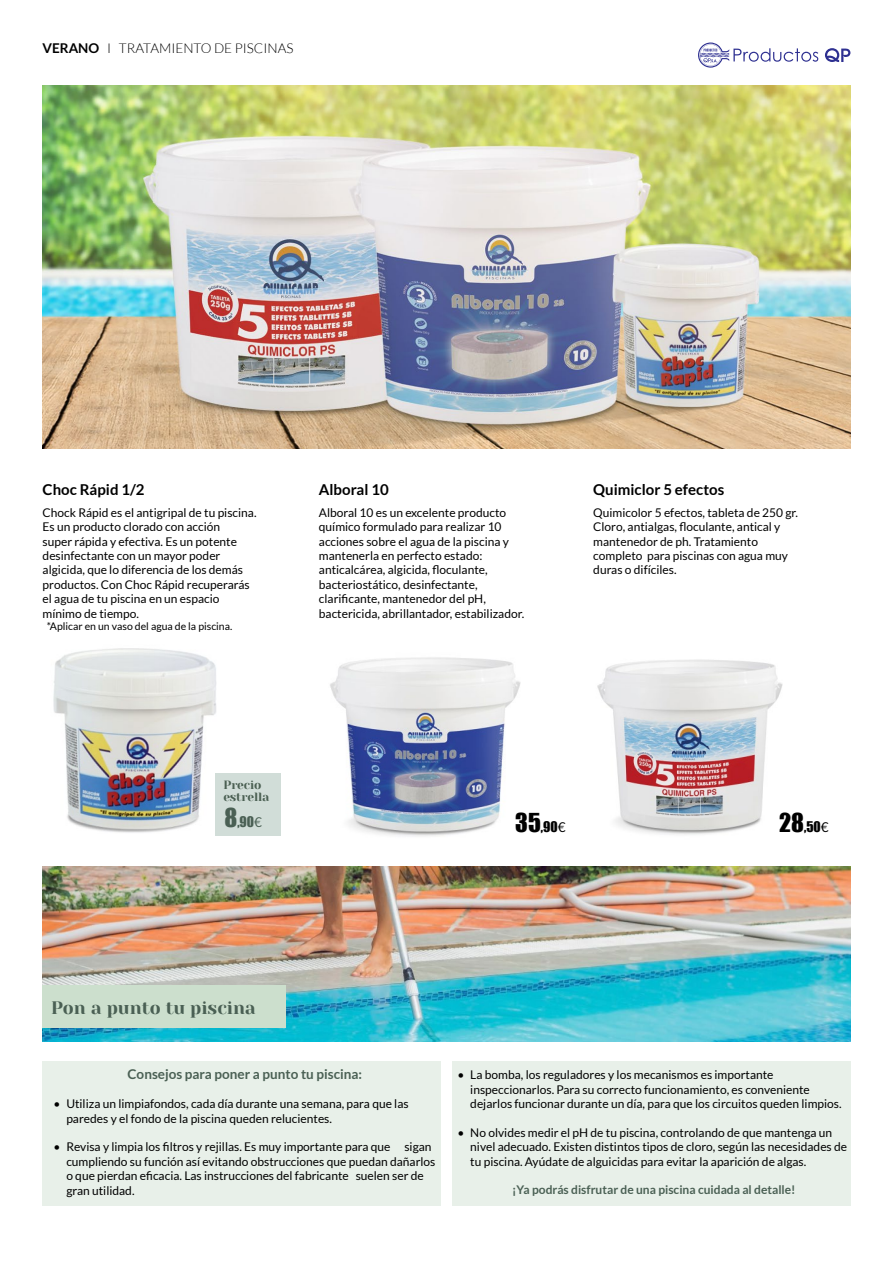
<style>
.page{position:relative;width:893px;height:1263px;background:#fff}
.page>*{position:absolute;margin:0;border:0;box-sizing:border-box;transform-origin:0 0}
.t1{font:24px "Impact";color:#4a6054}
.Títulos_cosas{font:18px "Yeseva One";color:#4a6054}
.Títulos_productos{font:700 15px "Lato";color:#000}
.Cuerpo_párrafos_info{font:700 13.5px "Lato";color:#4a6054}
.t2{font:300 13.5px "Lato";color:#000}
.t3{font:13.5px "Impact";color:#000}
.t4{font:13.5px "Impact";color:#4a6054}
.Cuerpo_párrafos_info-2{font:12px/14.4px "Lato";color:#000}
.Cuerpo_párrafos_info-3{font:700 12px "Lato";color:#4a6054}
.Títulos_cosas-2{font:12px/12px "Yeseva One";letter-spacing:-.01em;color:#4b6053}
.Cuerpo_párrafos_info-4{font:10.5px "Lato";color:#000}
.s1{font-weight:700}
.s2{font-size:24px}
.s3{font-family:"Lato"}
</style>
<div class="page">
<div style="left:43px;top:1061px;width:398px;height:144px;background:#e8f0e9"></div>
<div style="left:452px;top:1061px;width:398px;height:144px;background:#e8f0e9"></div>
<img style="left:43px;top:85px;width:807px;height:364px">
<img style="left:330px;top:657px;width:191px;height:180px">
<img style="left:597px;top:659px;width:186px;height:176px">
<img style="left:53px;top:648px;width:163px;height:185px">
<div style="left:215px;top:773px;width:66px;height:63px;background:#d1ddd8"></div>
<img style="left:43px;top:866px;width:807px;height:176px">
<div style="left:43px;top:985px;width:243px;height:43px;background:#ccdfcd"></div>
<svg style="left:825px;top:48px;width:25px;height:14px"></svg>
<svg style="left:698px;top:43px;width:120px;height:25px"></svg>
<p class="t2" style="left:43px;top:41px;width:252px"><span class="s1">VERANO</span> I TRATAMIENTO DE PISCINAS</p>
<p class="Títulos_productos" style="left:43px;top:481px;width:103px">Choc Rápid 1/2</p>
<p class="Títulos_productos" style="left:319px;top:481px;width:71px">Alboral 10</p>
<p class="Títulos_productos" style="left:593px;top:481px;width:132px">Quimiclor 5 efectos</p>
<p class="Cuerpo_párrafos_info-2" style="left:43px;top:505px;width:215px">Chock Rápid es el antigripal de tu piscina.<br>Es un producto clorado con acción<br>super rápida y efectiva. Es un potente desinfectante con un mayor poder algicida, que lo diferencia de los demás productos. Con Choc Rápid recuperarás el agua de tu piscina en un espacio mínimo de tiempo.</p>
<p class="Cuerpo_párrafos_info-4" style="left:47px;top:620px;width:187px">*Aplicar en un vaso del agua de la piscina.</p>
<p class="Cuerpo_párrafos_info-2" style="left:319px;top:505px;width:192px">Alboral 10 es un excelente producto químico formulado para realizar 10 acciones sobre el agua de la piscina y mantenerla en perfecto estado:</p>
<p class="Cuerpo_párrafos_info-2" style="left:319px;top:563px;width:207px">anticalcárea, algicida, floculante, bacteriostático, desinfectante, clarificante, mantenedor del pH, bactericida, abrillantador, estabilizador.</p>
<p class="Títulos_cosas-2" style="left:223px;top:779px;width:47px">Precio estrella</p>
<p class="Cuerpo_párrafos_info-2" style="left:593px;top:505px;width:206px">Quimicolor 5 efectos, tableta de 250 gr.</p>
<p class="Cuerpo_párrafos_info-2" style="left:593px;top:519px;width:189px">Cloro, antialgas, floculante, antical y mantenedor de ph. Tratamiento</p>
<p class="Cuerpo_párrafos_info-2" style="left:593px;top:548px;width:196px">completo para piscinas con agua muy</p>
<p class="Cuerpo_párrafos_info-2" style="left:593px;top:563px;width:85px">duras o difíciles.</p>
<p class="t1" style="left:225px;top:799px;width:14px">8</p>
<p class="t3" style="left:515px;top:816px;width:52px"><span class="s2">35</span>,90<span class="s3">€</span></p>
<p class="t4" style="left:237px;top:811px;width:26px">,90<span class="s3">€</span></p>
<p class="t3" style="left:779px;top:816px;width:51px"><span class="s2">28</span>,50<span class="s3">€</span></p>
<p class="Títulos_cosas" style="left:51px;top:994px;width:206px">Pon a punto tu piscina</p>
<p class="Cuerpo_párrafos_info" style="left:128px;top:1067px;width:236px">Consejos para poner a punto tu piscina:</p>
<p class="Cuerpo_párrafos_info-2" style="left:66px;top:1096px;width:344px;text-indent:-13px">• Utiliza un limpiafondos, cada día durante una semana, para que las paredes y el fondo de la piscina queden relucientes.</p>
<p class="Cuerpo_párrafos_info-2" style="left:66px;top:1140px;width:371px;text-indent:-13px">• Revisa y limpia los filtros y rejillas. Es muy importante para que sigan cumpliendo su función así evitando obstrucciones que puedan dañarlos o que pierdan eficacia. Las instrucciones del fabricante suelen ser de gran utilidad.</p>
<p class="Cuerpo_párrafos_info-2" style="left:470px;top:1067px;width:373px;text-indent:-13px">• La bomba, los reguladores y los mecanismos es importante inspeccionarlos. Para su correcto funcionamiento, es conveniente dejarlos funcionar durante un día, para que los circuitos queden limpios.</p>
<p class="Cuerpo_párrafos_info-2" style="left:470px;top:1125px;width:378px;text-indent:-13px">• No olvides medir el pH de tu piscina, controlando de que mantenga un nivel adecuado. Existen distintos tipos de cloro, según las necesidades de tu piscina. Ayúdate de alguicidas para evitar la aparición de algas.</p>
<p class="Cuerpo_párrafos_info-3" style="left:512px;top:1183px;width:285px">¡Ya podrás disfrutar de una piscina cuidada al detalle!</p>
</div>
